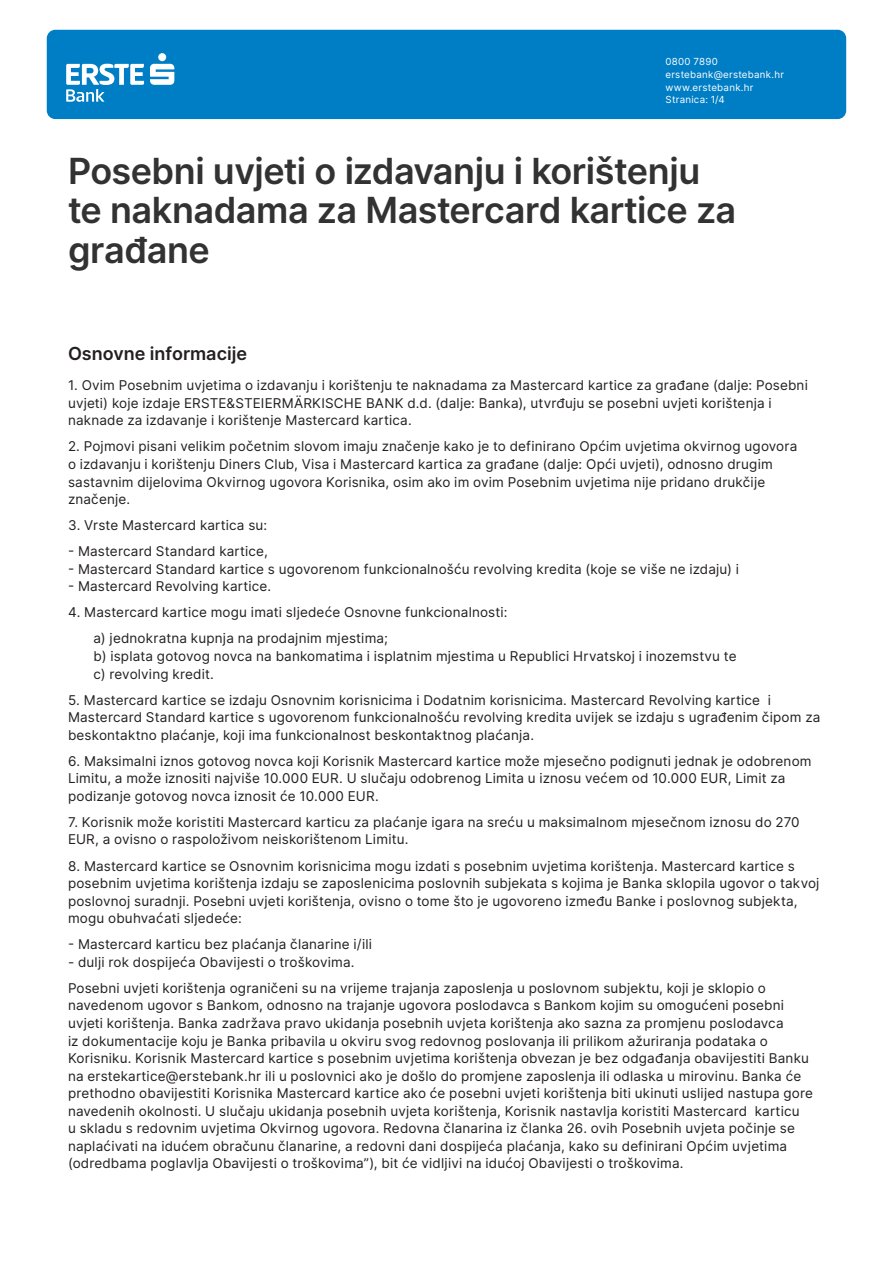
<style>
.page{position:relative;width:893px;height:1263px;background:#fff}
.page>*{position:absolute;margin:0;border:0;box-sizing:border-box;transform-origin:0 0}
.t1{font:600 36px/39.6px "Inter";letter-spacing:-.015em;color:#333233}
.t2{font:600 18px "Inter";color:#231f20}
.t3{font:13.5px/17.5px "Inter";letter-spacing:.015em;color:#231f20}
.t4{font:9.75px/12.6px "Inter";letter-spacing:.025em;color:#fff}
</style>
<div class="page">
<div style="left:47px;top:30px;width:799px;height:89px;background:#007ec5;border-radius:9px"></div>
<svg style="left:150px;top:64px;width:24px;height:21px"></svg>
<div style="left:158px;top:53px;width:8px;height:8px;background:#fff;border-radius:50%"></div>
<svg style="left:66px;top:64px;width:78px;height:38px"></svg>
<p class="t4" style="left:665px;top:55px;width:120px">0800 7890 erstebank@erstebank.hr www.erstebank.hr<br>Stranica: 1/4</p>
<h1 class="t1" style="left:68px;top:150px;width:670px">Posebni uvjeti o izdavanju i korištenju te naknadama za Mastercard kartice za građane</h1>
<h2 class="t2" style="left:68px;top:340px;width:181px">Osnovne informacije</h2>
<p class="t3" style="left:68px;top:376px;width:741px">1. Ovim Posebnim uvjetima o izdavanju i korištenju te naknadama za Mastercard kartice za građane (dalje: Posebni uvjeti) koje izdaje ERSTE&amp;STEIERMÄRKISCHE BANK d.d. (dalje: Banka), utvrđuju se posebni uvjeti korištenja i naknade za izdavanje i korištenje Mastercard kartica.</p>
<p class="t3" style="left:68px;top:437px;width:731px">2. Pojmovi pisani velikim početnim slovom imaju značenje kako je to definirano Općim uvjetima okvirnog ugovora o izdavanju i korištenju Diners Club, Visa i Mastercard kartica za građane (dalje: Opći uvjeti), odnosno drugim sastavnim dijelovima Okvirnog ugovora Korisnika, osim ako im ovim Posebnim uvjetima nije pridano drukčije značenje.</p>
<p class="t3" style="left:68px;top:516px;width:201px">3. Vrste Mastercard kartica su:</p>
<p class="t3" style="left:68px;top:542px;width:201px">- Mastercard Standard kartice,</p>
<p class="t3" style="left:68px;top:560px;width:673px">- Mastercard Standard kartice s ugovorenom funkcionalnošću revolving kredita (koje se više ne izdaju) i</p>
<p class="t3" style="left:68px;top:577px;width:205px">- Mastercard Revolving kartice.</p>
<p class="t3" style="left:94px;top:599px;width:415px;line-height:26.1px;text-indent:-26px">4. Mastercard kartice mogu imati sljedeće Osnovne funkcionalnosti: a) jednokratna kupnja na prodajnim mjestima;</p>
<p class="t3" style="left:94px;top:647px;width:644px">b) isplata gotovog novca na bankomatima i isplatnim mjestima u Republici Hrvatskoj i inozemstvu te c) revolving kredit.</p>
<p class="t3" style="left:68px;top:691px;width:754px">5. Mastercard kartice se izdaju Osnovnim korisnicima i Dodatnim korisnicima. Mastercard Revolving kartice i<br>Mastercard Standard kartice s ugovorenom funkcionalnošću revolving kredita uvijek se izdaju s ugrađenim čipom za beskontaktno plaćanje, koji ima funkcionalnost beskontaktnog plaćanja.</p>
<p class="t3" style="left:68px;top:752px;width:745px">6. Maksimalni iznos gotovog novca koji Korisnik Mastercard kartice može mjesečno podignuti jednak je odobrenom<br>Limitu, a može iznositi najviše 10.000 EUR. U slučaju odobrenog Limita u iznosu većem od 10.000 EUR, Limit za podizanje gotovog novca iznosit će 10.000 EUR.</p>
<p class="t3" style="left:68px;top:813px;width:733px">7. Korisnik može koristiti Mastercard karticu za plaćanje igara na sreću u maksimalnom mjesečnom iznosu do 270<br>EUR, a ovisno o raspoloživom neiskorištenom Limitu.</p>
<p class="t3" style="left:68px;top:856px;width:753px">8. Mastercard kartice se Osnovnim korisnicima mogu izdati s posebnim uvjetima korištenja. Mastercard kartice s posebnim uvjetima korištenja izdaju se zaposlenicima poslovnih subjekata s kojima je Banka sklopila ugovor o takvoj poslovnoj suradnji. Posebni uvjeti korištenja, ovisno o tome što je ugovoreno između Banke i poslovnog subjekta, mogu obuhvaćati sljedeće:</p>
<p class="t3" style="left:68px;top:935px;width:306px">- Mastercard karticu bez plaćanja članarine i/ili</p>
<p class="t3" style="left:68px;top:948px;width:699px;line-height:26.1px">- dulji rok dospijeća Obavijesti o troškovima.<br>Posebni uvjeti korištenja ograničeni su na vrijeme trajanja zaposlenja u poslovnom subjektu, koji je sklopio o</p>
<p class="t3" style="left:68px;top:996px;width:746px">navedenom ugovor s Bankom, odnosno na trajanje ugovora poslodavca s Bankom kojim su omogućeni posebni uvjeti korištenja. Banka zadržava pravo ukidanja posebnih uvjeta korištenja ako sazna za promjenu poslodavca<br>iz dokumentacije koju je Banka pribavila u okviru svog redovnog poslovanja ili prilikom ažuriranja podataka o Korisniku. Korisnik Mastercard kartice s posebnim uvjetima korištenja obvezan je bez odgađanja obavijestiti Banku na erstekartice@erstebank.hr ili u poslovnici ako je došlo do promjene zaposlenja ili odlaska u mirovinu. Banka će prethodno obavijestiti Korisnika Mastercard kartice ako će posebni uvjeti korištenja biti ukinuti uslijed nastupa gore navedenih okolnosti. U slučaju ukidanja posebnih uvjeta korištenja, Korisnik nastavlja koristiti Mastercard karticu<br>u skladu s redovnim uvjetima Okvirnog ugovora. Redovna članarina iz članka 26. ovih Posebnih uvjeta počinje se naplaćivati na idućem obračunu članarine, a redovni dani dospijeća plaćanja, kako su definirani Općim uvjetima (odredbama poglavlja Obavijesti o troškovima”), bit će vidljivi na idućoj Obavijesti o troškovima.</p>
</div>
